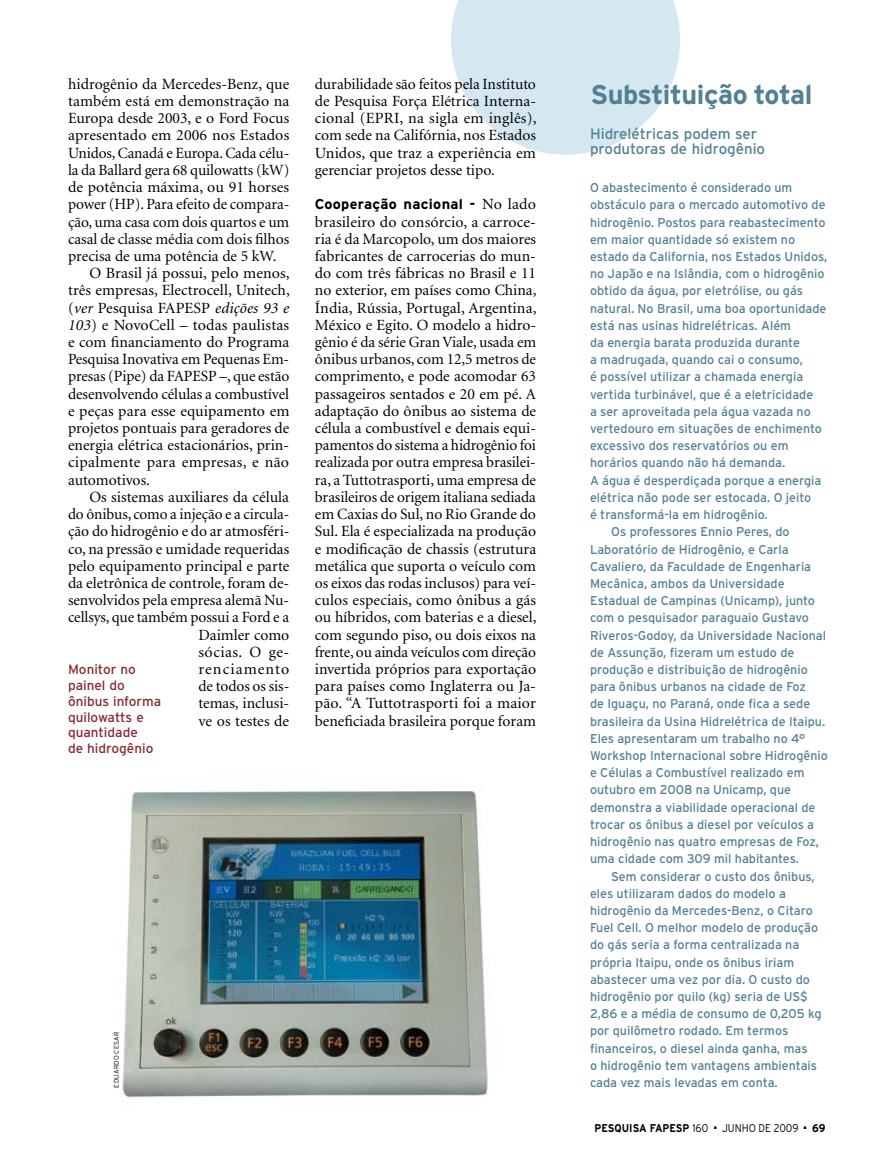
<style>
.page{position:relative;width:885px;height:1170px;background:#fff}
.page>*{position:absolute;margin:0;border:0;box-sizing:border-box;transform-origin:0 0}
.t1{font:700 27px "Interstate";letter-spacing:-.015em;color:#528094}
.t2{font:15.6px/17.2px "Minion";color:#000;text-align:justify}
.t3{font:15.6px "Minion";letter-spacing:.03em;color:#000}
.t4{font:15.6px "Minion";letter-spacing:.065em;color:#000}
.t5{font:15px/15.8px "Interstate";color:#528094}
.t6{font:700 14.25px "Interstate";letter-spacing:.02em;color:#000}
.t7{font:13.5px/15.8px "Interstate";color:#88292d}
.t8{font:12.75px "Interstate";color:#528094}
.t9{font:700 11.25px "Interstate";color:#000;scale:.9 1}
.t10{font:300 11.25px "Interstate";color:#000;scale:.9 1}
.t11{font:300 6.75px "Interstate";letter-spacing:.025em;color:#000}
.s1{font-style:italic}
.s2{font-family:"Minion";font-weight:400;font-size:15.6px}
.s3{font-weight:300}
</style>
<div class="page">
<svg style="left:451px;top:0;width:229px;height:155px"></svg>
<img style="left:122px;top:791px;width:366px;height:307px">
<p class="t2" style="left:68px;top:76px;width:223px">hidrogênio da Mercedes-Benz, que</p>
<p class="t2" style="left:68px;top:93px;width:223px">também está em demonstração na</p>
<p class="t2" style="left:68px;top:110px;width:223px">Europa desde 2003, e o Ford Focus</p>
<p class="t2" style="left:68px;top:127px;width:223px">apresentado em 2006 nos Estados</p>
<p class="t2" style="left:68px;top:145px;width:223px">Unidos, Canadá e Europa. Cada célu-</p>
<p class="t2" style="left:68px;top:162px;width:223px">la da Ballard gera 68 quilowatts (kW)</p>
<p class="t2" style="left:68px;top:179px;width:222px">de potência máxima, ou 91 horses</p>
<p class="t2" style="left:68px;top:196px;width:223px">power (hp ). Para efeito de compara-</p>
<p class="t2" style="left:68px;top:213px;width:223px">ção, uma casa com dois quartos e um</p>
<p class="t2" style="left:68px;top:231px;width:223px">casal de classe média com dois filhos</p>
<p class="t2" style="left:68px;top:248px;width:210px">precisa de uma potência de 5 kw.</p>
<p class="t2" style="left:89px;top:265px;width:202px">O Brasil já possui, pelo menos,</p>
<p class="t2" style="left:68px;top:282px;width:223px">três empresas, Electrocell, Unitech,</p>
<p class="t2" style="left:68px;top:299px;width:223px">(<span class="s1">ver</span> Pesquisa FAPESP <span class="s1">edições 93 e</span></p>
<p class="t2" style="left:68px;top:317px;width:222px"><span class="s1">103</span>) e NovoCell – todas paulistas</p>
<p class="t2" style="left:68px;top:334px;width:223px">e com financiamento do Programa</p>
<p class="t2" style="left:68px;top:351px;width:223px">Pesquisa Inovativa em Pequenas Em-</p>
<p class="t2" style="left:68px;top:368px;width:223px">presas (Pipe) da FAPESP –, que estão</p>
<p class="t2" style="left:68px;top:385px;width:222px">desenvolvendo células a combustível</p>
<p class="t2" style="left:68px;top:403px;width:223px">e peças para esse equipamento em</p>
<p class="t2" style="left:68px;top:420px;width:223px">projetos pontuais para geradores de</p>
<p class="t2" style="left:68px;top:437px;width:222px">energia elétrica estacionários, prin-</p>
<p class="t2" style="left:68px;top:454px;width:222px">cipalmente para empresas, e não</p>
<p class="t2" style="left:68px;top:471px;width:83px">automotivos.</p>
<p class="t2" style="left:89px;top:489px;width:201px">Os sistemas auxiliares da célula</p>
<p class="t2" style="left:68px;top:506px;width:223px">do ônibus, como a injeção e a circula-</p>
<p class="t2" style="left:68px;top:523px;width:223px">ção do hidrogênio e do ar atmosféri-</p>
<p class="t2" style="left:68px;top:540px;width:223px">co, na pressão e umidade requeridas</p>
<p class="t2" style="left:68px;top:557px;width:223px">pelo equipamento principal e parte</p>
<p class="t2" style="left:68px;top:575px;width:223px">da eletrônica de controle, foram de-</p>
<p class="t2" style="left:68px;top:592px;width:223px">senvolvidos pela empresa alemã Nu-</p>
<p class="t2" style="left:68px;top:609px;width:222px">cellsys, que também possui a Ford e a</p>
<p class="t2" style="left:198px;top:626px;width:92px">Daimler como</p>
<p class="t3" style="left:198px;top:644px;width:92px">sócias. O ge-</p>
<p class="t4" style="left:198px;top:661px;width:92px">renciamento</p>
<p class="t2" style="left:198px;top:678px;width:92px">de todos os sis-</p>
<p class="t2" style="left:198px;top:695px;width:92px">temas, inclusi-</p>
<p class="t2" style="left:198px;top:712px;width:92px">ve os testes de</p>
<p class="t7" style="left:68px;top:661px;width:95px">Monitor no painel do ônibus informa quilowatts e quantidade<br>de hidrogênio</p>
<p class="t2" style="left:315px;top:76px;width:223px">durabilidade são feitos pela Instituto de Pesquisa Força Elétrica Interna&shy;cional (EPRI, na sigla em inglês), com sede na Califórnia, nos Estados Unidos, que traz a experiência em gerenciar projetos desse tipo.</p>
<p class="t6" style="left:315px;top:196px;width:223px">Cooperação nacional - <span class="s2">No lado</span></p>
<p class="t2" style="left:315px;top:213px;width:223px;text-align:left">brasileiro do consórcio, a carroce&shy;ria é da Marcopolo, um dos maiores fabricantes de carrocerias do mun&shy;do com três fábricas no Brasil e 11 no exterior, em países como China, Índia, Rússia, Portugal, Argentina, México e Egito. O modelo a hidro&shy;gênio é da série Gran Viale, usada em ônibus urbanos, com 12,5 metros de comprimento, e pode acomodar 63 passageiros sentados e 20 em pé. A adaptação do ônibus ao sistema de célula a combustível e demais equi&shy;pamentos do sistema a hidrogênio foi realizada por outra empresa brasilei&shy;ra, a Tuttotrasporti, uma empresa de brasileiros de origem italiana sediada em Caxias do Sul, no Rio Grande do Sul. Ela é especializada na produção e modificação de chassis (estrutura metálica que suporta o veículo com os eixos das rodas inclusos) para veí&shy;culos especiais, como ônibus a gás ou híbridos, com baterias e a diesel, com segundo piso, ou dois eixos na frente, ou ainda veículos com direção invertida próprios para exportação para países como Inglaterra ou Ja&shy;pão. “A Tuttotrasporti foi a maior beneficiada brasileira porque foram</p>
<p class="t11" style="left:112px;top:1087px;width:57px;rotate:-90deg">EDUARDO CESAR</p>
<h1 class="t1" style="left:590px;top:80px;width:223px">Substituição total</h1>
<p class="t5" style="left:590px;top:125px;width:177px">Hidrelétricas podem ser produtoras de hidrogênio</p>
<p class="t8" style="left:590px;top:180px;width:204px">O abastecimento é considerado um</p>
<p class="t8" style="left:590px;top:198px;width:237px">obstáculo para o mercado automotivo de</p>
<p class="t8" style="left:590px;top:215px;width:237px">hidrogênio. Postos para reabastecimento</p>
<p class="t8" style="left:590px;top:232px;width:207px">em maior quantidade só existem no</p>
<p class="t8" style="left:590px;top:249px;width:239px">estado da California, nos Estados Unidos,</p>
<p class="t8" style="left:590px;top:266px;width:236px">no Japão e na Islândia, com o hidrogênio</p>
<p class="t8" style="left:590px;top:284px;width:215px">obtido da água, por eletrólise, ou gás</p>
<p class="t8" style="left:590px;top:301px;width:238px">natural. No Brasil, uma boa oportunidade</p>
<p class="t8" style="left:590px;top:318px;width:202px">está nas usinas hidrelétricas. Além</p>
<p class="t8" style="left:590px;top:335px;width:211px">da energia barata produzida durante</p>
<p class="t8" style="left:590px;top:352px;width:214px">a madrugada, quando cai o consumo,</p>
<p class="t8" style="left:590px;top:370px;width:215px">é possível utilizar a chamada energia</p>
<p class="t8" style="left:590px;top:387px;width:225px">vertida turbinável, que é a eletricidade</p>
<p class="t8" style="left:590px;top:404px;width:222px">a ser aproveitada pela água vazada no</p>
<p class="t8" style="left:590px;top:421px;width:233px">vertedouro em situações de enchimento</p>
<p class="t8" style="left:590px;top:438px;width:200px">excessivo dos reservatórios ou em</p>
<p class="t8" style="left:590px;top:456px;width:197px">horários quando não há demanda.</p>
<p class="t8" style="left:590px;top:473px;width:233px">A água é desperdiçada porque a energia</p>
<p class="t8" style="left:590px;top:490px;width:223px">elétrica não pode ser estocada. O jeito</p>
<p class="t8" style="left:590px;top:507px;width:179px">é transformá-la em hidrogênio.</p>
<p class="t8" style="left:611px;top:524px;width:180px">Os professores Ennio Peres, do</p>
<p class="t8" style="left:590px;top:542px;width:200px">Laboratório de Hidrogênio, e Carla</p>
<p class="t8" style="left:590px;top:559px;width:223px">Cavaliero, da Faculdade de Engenharia</p>
<p class="t8" style="left:590px;top:576px;width:196px">Mecânica, ambos da Universidade</p>
<p class="t8" style="left:590px;top:593px;width:226px">Estadual de Campinas (Unicamp), junto</p>
<p class="t8" style="left:590px;top:610px;width:220px">com o pesquisador paraguaio Gustavo</p>
<p class="t8" style="left:590px;top:628px;width:238px">Riveros-Godoy, da Universidade Nacional</p>
<p class="t8" style="left:590px;top:645px;width:206px">de Assunção, fizeram um estudo de</p>
<p class="t8" style="left:590px;top:662px;width:219px">produção e distribuição de hidrogênio</p>
<p class="t8" style="left:590px;top:679px;width:217px">para ônibus urbanos na cidade de Foz</p>
<p class="t8" style="left:590px;top:696px;width:222px">de Iguaçu, no Paraná, onde fica a sede</p>
<p class="t8" style="left:590px;top:714px;width:237px">brasileira da Usina Hidrelétrica de Itaipu.</p>
<p class="t8" style="left:590px;top:731px;width:217px">Eles apresentaram um trabalho no 4°</p>
<p class="t8" style="left:590px;top:748px;width:239px">Workshop I nternacional sobre Hidrogênio</p>
<p class="t8" style="left:590px;top:765px;width:216px">e Células a Combustível realizado em</p>
<p class="t8" style="left:590px;top:782px;width:203px">outubro em 2008 na Unicamp, que</p>
<p class="t8" style="left:590px;top:800px;width:227px">demonstra a viabilidade operacional de</p>
<p class="t8" style="left:590px;top:817px;width:226px">trocar os ônibus a diesel por veículos a</p>
<p class="t8" style="left:590px;top:834px;width:230px">hidrogênio nas quatro empresas de Foz,</p>
<p class="t8" style="left:590px;top:851px;width:210px">uma cidade com 309 mil habitantes.</p>
<p class="t8" style="left:611px;top:868px;width:205px">Sem considerar o custo dos ônibus,</p>
<p class="t8" style="left:590px;top:886px;width:197px">eles utilizaram dados do modelo a</p>
<p class="t8" style="left:590px;top:903px;width:224px">hidrogênio da Mercedes-Benz, o Citaro</p>
<p class="t8" style="left:590px;top:920px;width:230px">Fuel Cell. O melhor modelo de produção</p>
<p class="t8" style="left:590px;top:937px;width:211px">do gás seria a forma centralizada na</p>
<p class="t8" style="left:590px;top:954px;width:206px">própria Itaipu, onde os ônibus iriam</p>
<p class="t8" style="left:590px;top:972px;width:221px">abastecer uma vez por dia. O custo do</p>
<p class="t8" style="left:590px;top:989px;width:219px">hidrogênio por quilo (kg) seria de US$</p>
<p class="t8" style="left:590px;top:1006px;width:233px">2,86 e a média de consumo de 0,205 kg</p>
<p class="t8" style="left:590px;top:1023px;width:200px">por quilômetro rodado. Em termos</p>
<p class="t8" style="left:590px;top:1040px;width:219px">financeiros, o diesel ainda ganha, mas</p>
<p class="t8" style="left:590px;top:1058px;width:229px">o hidrogênio tem vantagens ambientais</p>
<p class="t8" style="left:590px;top:1075px;width:189px">cada vez mais levadas em conta.</p>
<p class="t9" style="left:594px;top:1121px;width:128px">PESQUISA FAPESP <span class="s3">160</span></p>
<p class="t10" style="left:714px;top:1121px;width:95px">■ JUNHO DE 2009</p>
<p class="t9" style="left:803px;top:1121px;width:26px">■ 69</p>
</div>
